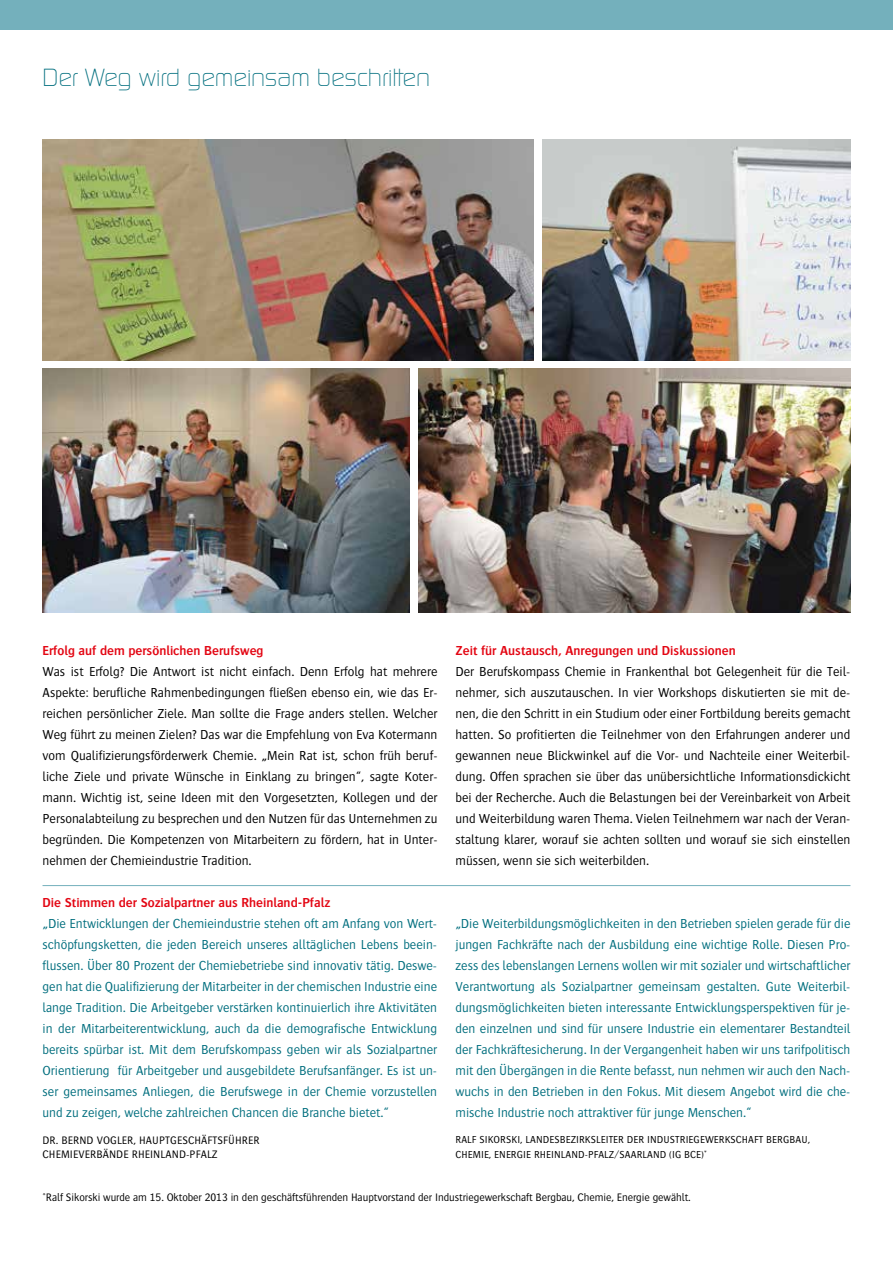
<style>
.page{position:relative;width:893px;height:1263px;background:#fff}
.page>*{position:absolute;margin:0;border:0;box-sizing:border-box;transform-origin:0 0}
.t1{font:300 24px "Digital";color:#006e7e}
.t2{font:300 13.5px/21px "Bosis";color:#006e7e;text-align:justify}
.t3{font:300 13.5px/21px "Bosis";color:#000;text-align:justify}
.t4{font:600 13.5px "Bosis";color:#e30613}
.t5{font:300 11.25px/14.2px "Bosis";letter-spacing:-.005em;color:#000}
.t6{font:300 10.5px/14.2px "Bosis";letter-spacing:.01em;color:#000}
</style>
<div class="page">
<div style="left:0;top:0;width:893px;height:30px;background:#74b0bc"></div>
<img style="left:43px;top:369px;width:367px;height:243px">
<img style="left:43px;top:140px;width:491px;height:220px">
<img style="left:542px;top:140px;width:308px;height:220px">
<img style="left:418px;top:369px;width:432px;height:243px">
<hr style="left:43px;top:885px;width:807px;height:1px;background:#74b0bc">
<h1 class="t1" style="left:43px;top:65px;width:389px">Der Weg wird gemeinsam beschritten</h1>
<p class="t4" style="left:43px;top:643px;width:223px">Erfolg auf dem persönlichen Berufsweg</p>
<p class="t3" style="left:43px;top:660px;width:396px">Was ist Erfolg? Die Antwort ist nicht einfach. Denn Erfolg hat mehrere Aspekte: berufliche Rahmenbedingungen fließen ebenso ein, wie das Er&shy;reichen persönlicher Ziele. Man sollte die Frage anders stellen. Welcher Weg führt zu meinen Zielen? Das war die Empfehlung von Eva Kotermann vom Qualifizierungsförderwerk Chemie. „Mein Rat ist, schon früh beruf&shy;liche Ziele und private Wünsche in Einklang zu bringen“, sagte Koter&shy;mann. Wichtig ist, seine Ideen mit den Vorgesetzten, Kollegen und der Personalabteilung zu besprechen und den Nutzen für das Unternehmen zu begründen. Die Kompetenzen von Mitarbeitern zu fördern, hat in Unter&shy;nehmen der Chemieindustrie Tradition.</p>
<p class="t4" style="left:455px;top:643px;width:282px">Zeit für Austausch, Anregungen und Diskussionen</p>
<p class="t3" style="left:455px;top:660px;width:396px">Der Berufskompass Chemie in Frankenthal bot Gelegenheit für die Teil&shy;nehmer, sich auszutauschen. In vier Workshops diskutierten sie mit de&shy;nen, die den Schritt in ein Studium oder einer Fortbildung bereits gemacht hatten. So profitierten die Teilnehmer von den Erfahrungen anderer und gewannen neue Blickwinkel auf die Vor- und Nachteile einer Weiterbil&shy;dung. Offen sprachen sie über das unübersichtliche Informationsdickicht bei der Recherche. Auch die Belastungen bei der Vereinbarkeit von Arbeit und Weiterbildung waren Thema. Vielen Teilnehmern war nach der Veran&shy;staltung klarer, worauf sie achten sollten und worauf sie sich einstellen müssen, wenn sie sich weiterbilden.</p>
<p class="t4" style="left:43px;top:895px;width:289px">Die Stimmen der Sozialpartner aus Rheinland-Pfalz</p>
<p class="t2" style="left:43px;top:912px;width:396px">„Die Entwicklungen der Chemieindustrie stehen oft am Anfang von Wert&shy;schöpfungsketten, die jeden Bereich unseres alltäglichen Lebens beein&shy;flussen. Über 80 Prozent der Chemiebetriebe sind innovativ tätig. Deswe&shy;gen hat die Qualifizierung der Mitarbeiter in der chemischen Industrie eine lange Tradition. Die Arbeitgeber verstärken kontinuierlich ihre Aktivitäten in der Mitarbeiterentwicklung, auch da die demografische Entwicklung bereits spürbar ist. Mit dem Berufskompass geben wir als Sozialpartner Orientierung für Arbeitgeber und ausgebildete Berufsanfänger. Es ist un&shy;ser gemeinsames Anliegen, die Berufswege in der Chemie vorzustellen und zu zeigen, welche zahlreichen Chancen die Branche bietet.“</p>
<p class="t2" style="left:455px;top:912px;width:396px">„Die Weiterbildungsmöglichkeiten in den Betrieben spielen gerade für die jungen Fachkräfte nach der Ausbildung eine wichtige Rolle. Diesen Pro&shy;zess des lebenslangen Lernens wollen wir mit sozialer und wirtschaftlicher Verantwortung als Sozialpartner gemeinsam gestalten. Gute Weiterbil&shy;dungsmöglichkeiten bieten interessante Entwicklungsperspektiven für je&shy;den einzelnen und sind für unsere Industrie ein elementarer Bestandteil der Fachkräftesicherung. In der Vergangenheit haben wir uns tarifpolitisch mit den Übergängen in die Rente befasst, nun nehmen wir auch den Nach&shy;wuchs in den Betrieben in den Fokus. Mit diesem Angebot wird die che&shy;mische Industrie noch attraktiver für junge Menschen.“</p>
<p class="t5" style="left:43px;top:1133px;width:219px">DR. BERND VOGLER, HAUPTGESCHÄFTSFÜHRER<br>CHEMIEVERBÄNDE RHEINLAND-PFALZ</p>
<p class="t6" style="left:455px;top:1133px;width:356px">RALF SIKORSKI, LANDESBEZIRKSLEITER DER INDUSTRIEGEWERKSCHAFT BERGBAU,<br>CHEMIE, ENERGIE RHEINLAND-PFALZ/SAARLAND (IG BCE)*</p>
<p class="t5" style="left:43px;top:1190px;width:650px">*Ralf Sikorski wurde am 15. Oktober 2013 in den geschäftsführenden Hauptvorstand der Industriegewerkschaft Bergbau, Chemie, Energie gewählt.</p>
</div>
